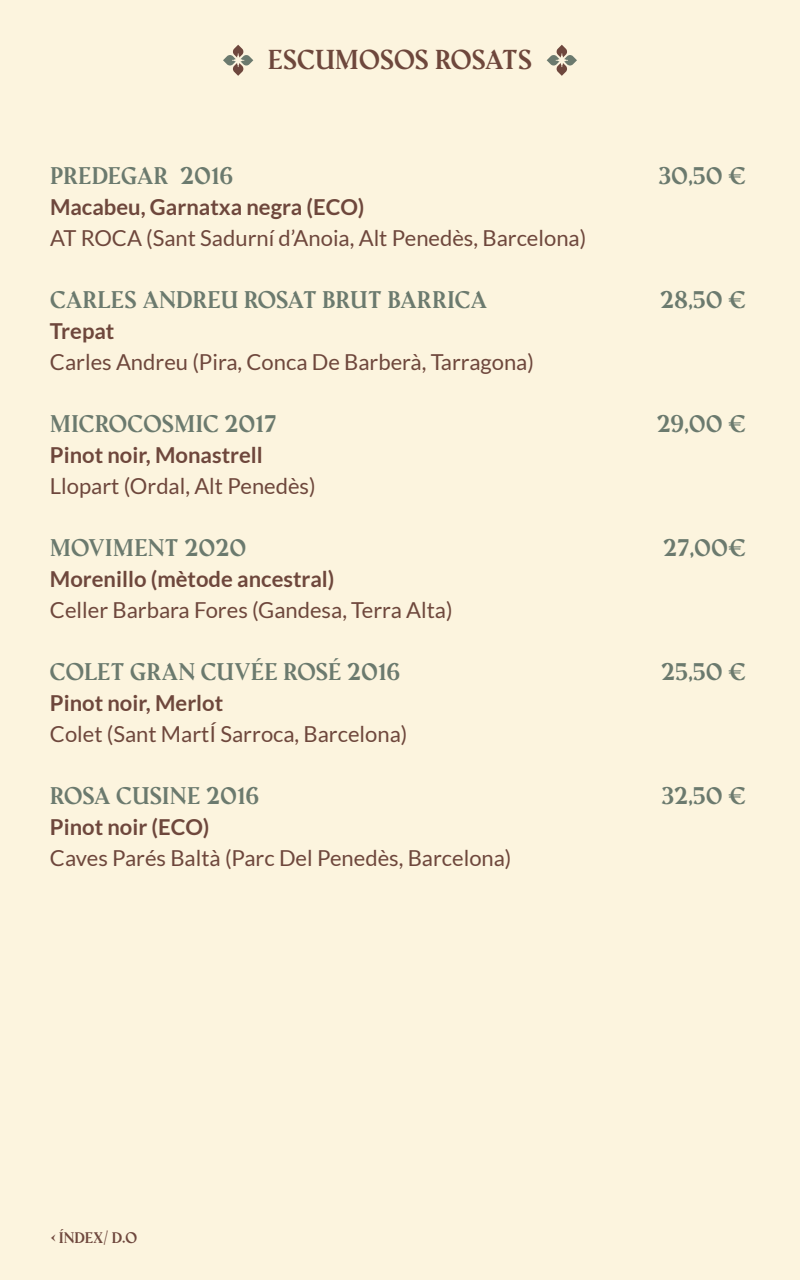
<style>
.page{position:relative;width:800px;height:1280px;background:#fcf4de}
.page>*{position:absolute;margin:0;border:0;box-sizing:border-box;transform-origin:0 0}
.t1{font:700 25px "Amagro";color:#6e473c}
.t2{font:22px "Lato";color:#6e473c}
.t3{font:700 22px "Amagro";color:#6b7a6e}
.t4{font:700 22px "Lato";color:#6e473c}
.t5{font:700 14px "Amagro";color:#6e473d}
.s1{font-size:17px}
</style>
<div class="page">
<svg style="left:223px;top:45px;width:30px;height:31px"></svg>
<svg style="left:547px;top:45px;width:30px;height:31px"></svg>
<p class="t1" style="left:268px;top:44px;width:266px">ESCUMOSOS ROSATS</p>
<p class="t3" style="left:50px;top:162px;width:185px">PREDEGAR 2016</p>
<p class="t3" style="left:658px;top:162px;width:89px">30,50 €</p>
<p class="t4" style="left:50px;top:194px;width:316px">Macabeu, Garnatxa negra (ECO)</p>
<p class="t2" style="left:50px;top:226px;width:538px">AT ROCA (Sant Sadurní d’Anoia, Alt Penedès, Barcelona)</p>
<p class="t3" style="left:50px;top:286px;width:439px">CARLES ANDREU ROSAT BRUT BARRICA</p>
<p class="t3" style="left:660px;top:286px;width:88px">28,50 €</p>
<p class="t4" style="left:50px;top:318px;width:66px">Trepat</p>
<p class="t2" style="left:50px;top:350px;width:486px">Carles Andreu (Pira, Conca De Barberà, Tarragona)</p>
<p class="t3" style="left:50px;top:410px;width:228px">MICROCOSMIC 2017</p>
<p class="t3" style="left:656px;top:410px;width:91px">29,00 €</p>
<p class="t4" style="left:50px;top:442px;width:214px">Pinot noir, Monastrell</p>
<p class="t2" style="left:50px;top:474px;width:267px">Llopart (Ordal, Alt Penedès)</p>
<p class="t3" style="left:50px;top:534px;width:198px">MOVIMENT 2020</p>
<p class="t3" style="left:663px;top:534px;width:85px">27,00€</p>
<p class="t4" style="left:50px;top:566px;width:286px">Morenillo (mètode ancestral)</p>
<p class="t2" style="left:50px;top:598px;width:404px">Celler Barbara Fores (Gandesa, Terra Alta)</p>
<p class="t3" style="left:50px;top:658px;width:352px">COLET GRAN CUVÉE ROSÉ 2016</p>
<p class="t3" style="left:661px;top:658px;width:87px">25,50 €</p>
<p class="t4" style="left:50px;top:690px;width:175px">Pinot noir, Merlot</p>
<p class="t2" style="left:50px;top:722px;width:359px">Colet (Sant MartÍ Sarroca, Barcelona)</p>
<p class="t3" style="left:50px;top:782px;width:211px">ROSA CUSINE 2016</p>
<p class="t3" style="left:661px;top:782px;width:86px">32,50 €</p>
<p class="t4" style="left:50px;top:814px;width:161px">Pinot noir (ECO)</p>
<p class="t2" style="left:50px;top:846px;width:463px">Caves Parés Baltà (Parc Del Penedès, Barcelona)</p>
<p class="t5" style="left:50px;top:1229px;width:89px"><span class="s1">&lt;</span> ÍNDEX/ D.O</p>
</div>
